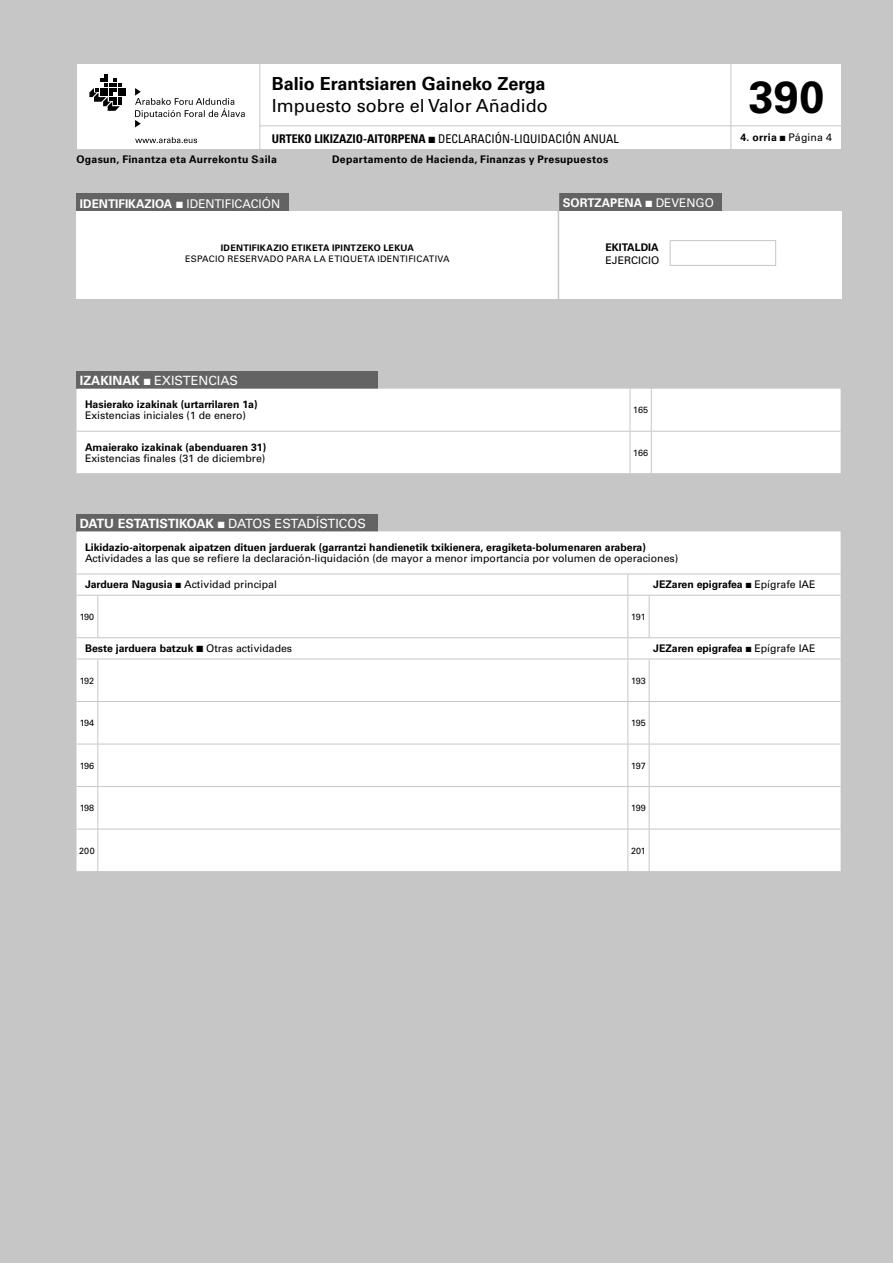
<style>
.page{position:relative;width:893px;height:1263px;background:#c6c6c6}
.page>*{position:absolute;margin:0;border:0;box-sizing:border-box;transform-origin:0 0}
.t1{font:700 45px "Univers LT Std";color:#000}
.t2{font:700 18px "Univers LT Std";color:#000}
.t3{font:18px "Univers LT Std";color:#000}
.t4{font:700 12.75px "Univers LT Std";letter-spacing:-.02em;color:#fff}
.t5{font:12.75px "Univers LT Std";color:#fff}
.t6{font:condensed 12px "Univers LT Std";color:#000}
.t7{font:700 12px "Univers LT Std";color:#fff}
.t8{font:700 10.5px "Univers LT Std";color:#000}
.t9{font:10.5px "Univers LT Std";color:#000}
.t10{font:700 10.5px "Univers LT Std";letter-spacing:.025em;color:#000}
.t11{font:9px "Univers LT Std";letter-spacing:.03em;color:#000}
.t12{font:9px "Univers LT Std";letter-spacing:.005em;color:#000}
.t13{font:700 9px "Univers LT Std";letter-spacing:.03em;color:#000}
.s1{font-weight:700}
.s2{font-weight:400}
</style>
<div class="page">
<div style="left:77px;top:372px;width:301px;height:17px;background:#646363"></div>
<div style="left:77px;top:389px;width:764px;height:84px;background:#fff"></div>
<hr style="left:630px;top:389px;width:1px;height:42px;background:#c6c6c6">
<hr style="left:651px;top:389px;width:1px;height:42px;background:#c6c6c6">
<hr style="left:77px;top:431px;width:553px;height:1px;background:#c6c6c6">
<svg style="left:630px;top:431px;width:21px;height:1px"></svg>
<hr style="left:630px;top:432px;width:1px;height:41px;background:#c6c6c6">
<hr style="left:651px;top:431px;width:190px;height:1px;background:#c6c6c6">
<hr style="left:651px;top:432px;width:1px;height:41px;background:#c6c6c6">
<div style="left:77px;top:514px;width:301px;height:17px;background:#646363"></div>
<div style="left:77px;top:531px;width:764px;height:340px;background:#fff"></div>
<svg style="left:77px;top:595px;width:21px;height:1px"></svg>
<hr style="left:98px;top:595px;width:530px;height:1px;background:#c6c6c6">
<hr style="left:97px;top:596px;width:1px;height:41px;background:#c6c6c6">
<hr style="left:627px;top:596px;width:1px;height:41px;background:#c6c6c6">
<hr style="left:649px;top:595px;width:192px;height:1px;background:#c6c6c6">
<hr style="left:649px;top:596px;width:1px;height:41px;background:#c6c6c6">
<svg style="left:77px;top:637px;width:21px;height:1px"></svg>
<hr style="left:98px;top:637px;width:530px;height:1px;background:#c6c6c6">
<hr style="left:649px;top:637px;width:192px;height:1px;background:#c6c6c6">
<svg style="left:77px;top:659px;width:20px;height:1px"></svg>
<hr style="left:98px;top:659px;width:530px;height:1px;background:#c6c6c6">
<hr style="left:97px;top:659px;width:1px;height:42px;background:#c6c6c6">
<svg style="left:627px;top:637px;width:22px;height:23px"></svg>
<hr style="left:627px;top:659px;width:1px;height:42px;background:#c6c6c6">
<hr style="left:649px;top:659px;width:192px;height:1px;background:#c6c6c6">
<hr style="left:649px;top:659px;width:1px;height:42px;background:#c6c6c6">
<svg style="left:77px;top:701px;width:21px;height:1px"></svg>
<hr style="left:98px;top:701px;width:530px;height:1px;background:#c6c6c6">
<hr style="left:97px;top:702px;width:1px;height:42px;background:#c6c6c6">
<svg style="left:628px;top:701px;width:21px;height:1px"></svg>
<hr style="left:627px;top:702px;width:1px;height:42px;background:#c6c6c6">
<hr style="left:649px;top:701px;width:192px;height:1px;background:#c6c6c6">
<hr style="left:649px;top:702px;width:1px;height:42px;background:#c6c6c6">
<svg style="left:77px;top:744px;width:20px;height:1px"></svg>
<hr style="left:98px;top:744px;width:530px;height:1px;background:#c6c6c6">
<hr style="left:97px;top:744px;width:1px;height:42px;background:#c6c6c6">
<svg style="left:628px;top:744px;width:21px;height:1px"></svg>
<hr style="left:627px;top:744px;width:1px;height:42px;background:#c6c6c6">
<hr style="left:649px;top:744px;width:192px;height:1px;background:#c6c6c6">
<hr style="left:649px;top:744px;width:1px;height:42px;background:#c6c6c6">
<svg style="left:77px;top:786px;width:21px;height:1px"></svg>
<hr style="left:98px;top:786px;width:530px;height:1px;background:#c6c6c6">
<hr style="left:97px;top:787px;width:1px;height:42px;background:#c6c6c6">
<svg style="left:628px;top:786px;width:21px;height:1px"></svg>
<hr style="left:627px;top:787px;width:1px;height:42px;background:#c6c6c6">
<hr style="left:649px;top:786px;width:192px;height:1px;background:#c6c6c6">
<hr style="left:649px;top:787px;width:1px;height:42px;background:#c6c6c6">
<svg style="left:77px;top:829px;width:20px;height:1px"></svg>
<hr style="left:98px;top:829px;width:530px;height:1px;background:#c6c6c6">
<hr style="left:97px;top:829px;width:1px;height:42px;background:#c6c6c6">
<svg style="left:628px;top:829px;width:21px;height:1px"></svg>
<hr style="left:627px;top:829px;width:1px;height:42px;background:#c6c6c6">
<hr style="left:649px;top:829px;width:192px;height:1px;background:#c6c6c6">
<hr style="left:649px;top:829px;width:1px;height:42px;background:#c6c6c6">
<svg style="left:77px;top:574px;width:21px;height:1px"></svg>
<hr style="left:98px;top:574px;width:530px;height:1px;background:#c6c6c6">
<svg style="left:627px;top:574px;width:22px;height:22px"></svg>
<hr style="left:649px;top:574px;width:192px;height:1px;background:#c6c6c6">
<div style="left:77px;top:65px;width:764px;height:84px;background:#fff"></div>
<svg style="left:89px;top:74px;width:37px;height:37px"></svg>
<svg style="left:135px;top:88px;width:110px;height:39px"></svg>
<svg style="left:135px;top:137px;width:62px;height:6px"></svg>
<hr style="left:259px;top:64px;width:1px;height:112px;background:#c6c6c6">
<hr style="left:730px;top:64px;width:1px;height:104px;background:#c6c6c6">
<hr style="left:260px;top:125px;width:597px;height:1px;background:#c6c6c6">
<div style="left:559px;top:194px;width:162px;height:17px;background:#646363"></div>
<div style="left:77px;top:211px;width:765px;height:88px;background:#fff"></div>
<div style="left:670px;top:240px;width:106px;height:26px;border:1px solid #c6c6c6"></div>
<hr style="left:558px;top:193px;width:1px;height:115px;background:#c6c6c6">
<div style="left:77px;top:194px;width:212px;height:17px;background:#646363"></div>
<h2 class="t2" style="left:272px;top:73px;width:275px">Balio Erantsiaren Gaineko Zerga</h2>
<h2 class="t3" style="left:272px;top:95px;width:277px">Impuesto sobre el Valor Añadido</h2>
<h1 class="t1" style="left:749px;top:71px;width:77px">390</h1>
<p class="t6" style="left:272px;top:131px;width:348px"><span class="s1">URTEKO LIKIZAZIO-AITORPENA</span> ■ DECLARACIÓN-LIQUIDACIÓN ANUAL</p>
<p class="t8" style="left:741px;top:131px;width:93px">4. orria ■ <span class="s2">Página 4</span></p>
<p class="t10" style="left:77px;top:153px;width:202px">Ogasun, Finantza eta Aurrekontu Saila</p>
<p class="t10" style="left:332px;top:153px;width:278px">Departamento de Hacienda, Finanzas y Presupuestos</p>
<p class="t7" style="left:80px;top:197px;width:202px">IDENTIFIKAZIOA ■ <span class="s2">IDENTIFICACIÓN</span></p>
<p class="t7" style="left:563px;top:196px;width:153px">SORTZAPENA ■ <span class="s2">DEVENGO</span></p>
<p class="t13" style="left:221px;top:243px;width:195px">IDENTIFIKAZIO ETIKETA IPINTZEKO LEKUA</p>
<p class="t11" style="left:185px;top:253px;width:266px">ESPACIO RESERVADO PARA LA ETIQUETA IDENTIFICATIVA</p>
<p class="t5" style="left:80px;top:373px;width:159px"><span class="s1">IZAKINAK</span> ■ EXISTENCIAS</p>
<p class="t8" style="left:85px;top:398px;width:174px">Hasierako izakinak (urtarrilaren 1a)</p>
<p class="t9" style="left:85px;top:409px;width:163px">Existencias iniciales (1 de enero)</p>
<p class="t8" style="left:85px;top:441px;width:183px">Amaierako izakinak (abenduaren 31)</p>
<p class="t9" style="left:85px;top:452px;width:182px">Existencias finales (31 de diciembre)</p>
<p class="t8" style="left:605px;top:241px;width:55px">EKITALDIA</p>
<p class="t9" style="left:605px;top:254px;width:55px">EJERCICIO</p>
<p class="t12" style="left:633px;top:404px;width:16px">165</p>
<p class="t12" style="left:633px;top:447px;width:16px">166</p>
<p class="t4" style="left:80px;top:516px;width:287px">DATU ESTATISTIKOAK ■ <span class="s2">DATOS ESTADÍSTICOS</span></p>
<p class="t8" style="left:85px;top:541px;width:562px">Likidazio-aitorpenak aipatzen dituen jarduerak (garrantzi handienetik txikienera, eragiketa-bolumenaren arabera)</p>
<p class="t9" style="left:85px;top:552px;width:595px">Actividades a las que se refiere la declaración-liquidación (de mayor a menor importancia por volumen de operaciones)</p>
<p class="t9" style="left:85px;top:578px;width:194px"><span class="s1">Jarduera Nagusia</span> ■ Actividad principal</p>
<p class="t8" style="left:653px;top:578px;width:164px">JEZaren epigrafea ■ <span class="s2">Epígrafe IAE</span></p>
<p class="t12" style="left:80px;top:611px;width:16px">190</p>
<p class="t12" style="left:631px;top:611px;width:16px">191</p>
<p class="t8" style="left:85px;top:642px;width:209px">Beste jarduera batzuk ■ <span class="s2">Otras actividades</span></p>
<p class="t8" style="left:653px;top:642px;width:164px">JEZaren epigrafea ■ <span class="s2">Epígrafe IAE</span></p>
<p class="t12" style="left:80px;top:675px;width:16px">192</p>
<p class="t12" style="left:631px;top:675px;width:16px">193</p>
<p class="t12" style="left:80px;top:717px;width:16px">194</p>
<p class="t12" style="left:631px;top:717px;width:16px">195</p>
<p class="t12" style="left:80px;top:760px;width:16px">196</p>
<p class="t12" style="left:631px;top:760px;width:16px">197</p>
<p class="t12" style="left:80px;top:802px;width:16px">198</p>
<p class="t12" style="left:631px;top:802px;width:16px">199</p>
<p class="t12" style="left:79px;top:845px;width:17px">200</p>
<p class="t12" style="left:631px;top:845px;width:16px">201</p>
</div>
